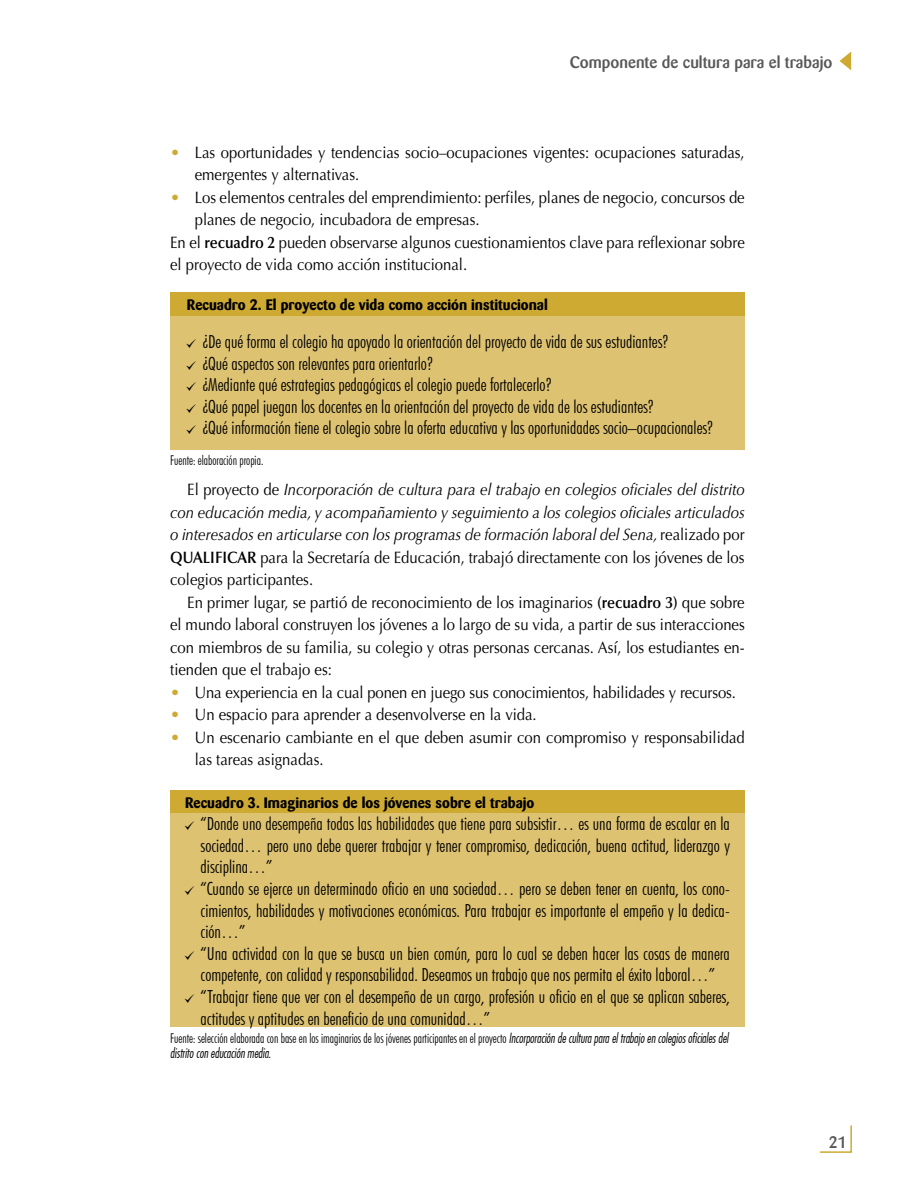
<style>
.page{position:relative;width:915px;height:1191px;background:#fff}
.page>*{position:absolute;margin:0;border:0;box-sizing:border-box;transform-origin:0 0}
.t1{font:300 condensed 18px/21.6px "Futura BT";color:#000}
.t2{font:16.5px/22.5px "Optima";color:#000;text-align:justify;scale:.9 1}
.t3{font:italic 16.5px/22.5px "Optima";color:#000;text-align:justify;scale:.9 1}
.t4{font:500 16.5px "Barmeno";color:#58585a}
.t5{font:16.5px/22.5px "Optima";color:#ceaa32;text-align:justify}
.t6{font:700 15px "Barmeno";color:#000}
.t7{font:300 condensed 13.5px "Futura BT";color:#000;scale:.9 1}
.t8{font:13.5px "Futura Lt Cn BT Italic";color:#000;scale:.9 1}
.s1{font-weight:600}
.s2{font-style:normal}
.s3{font-weight:600;font-style:normal}
.s4{font-family:"Futura Lt Cn BT Italic";font-weight:400;font-stretch:normal}
</style>
<div class="page">
<svg style="left:839px;top:52px;width:11px;height:18px"></svg>
<svg style="left:820px;top:1125px;width:32px;height:28px"></svg>
<div style="left:170px;top:790px;width:574px;height:35px;background:#ceaa32"></div>
<div style="left:170px;top:813px;width:574px;height:213px;background:#ddc272"></div>
<div style="left:170px;top:293px;width:574px;height:35px;background:#ceaa32"></div>
<div style="left:170px;top:316px;width:574px;height:133px;background:#ddc272"></div>
<p class="t4" style="left:569px;top:52px;width:264px">Componente de cultura para el trabajo</p>
<p class="t2" style="left:195px;top:141px;width:612px">Las oportunidades y tendencias socio–ocupaciones vigentes: ocupaciones saturadas,</p>
<p class="t2" style="left:195px;top:163px;width:184px">emergentes y alternativas.</p>
<p class="t2" style="left:195px;top:186px;width:612px">Los elementos centrales del emprendimiento: perfiles, planes de negocio, concursos de</p>
<p class="t2" style="left:195px;top:208px;width:318px">planes de negocio, incubadora de empresas.</p>
<p class="t2" style="left:170px;top:231px;width:639px">En el <span class="s1">recuadro 2</span> pueden observarse algunos cuestionamientos clave para reflexionar sobre</p>
<p class="t2" style="left:170px;top:253px;width:331px">el proyecto de vida como acción institucional.</p>
<p class="t5" style="left:170px;top:141px;width:11px">•</p>
<p class="t5" style="left:170px;top:186px;width:11px">•</p>
<p class="t6" style="left:187px;top:295px;width:362px">Recuadro 2. El proyecto de vida como acción institucional</p>
<p class="t1" style="left:202px;top:330px;width:512px">¿De qué forma el colegio ha apoyado la orientación del proyecto de vida de sus estudiantes?<br>¿Qué aspectos son relevantes para orientarlo?<br>¿Mediante qué estrategias pedagógicas el colegio puede fortalecerlo?<br>¿Qué papel juegan los docentes en la orientación del proyecto de vida de los estudiantes?<br>¿Qué información tiene el colegio sobre la oferta educativa y las oportunidades socio–ocupacionales?</p>
<p class="t7" style="left:170px;top:452px;width:105px">Fuente: elaboración propia.</p>
<p class="t3" style="left:170px;top:478px;width:639px;text-indent:17px"><span class="s2">El proyecto de</span> Incorporación de cultura para el trabajo en colegios oficiales del distrito con educación media, y acompañamiento y seguimiento a los colegios oficiales articulados o interesados en articularse con los programas de formación laboral del Sena, <span class="s2">realizado por </span><span class="s3">QUALIFICAR</span> <span class="s2">para la Secretaría de Educación, trabajó directamente con los jóvenes de los colegios participantes.</span></p>
<p class="t2" style="left:170px;top:591px;width:639px;text-indent:17px">En primer lugar, se partió de reconocimiento de los imaginarios <span class="s1">(recuadro 3)</span> que sobre el mundo laboral construyen los jóvenes a lo largo de su vida, a partir de sus interacciones con miembros de su familia, su colegio y otras personas cercanas. Así, los estudiantes en&shy;tienden que el trabajo es:</p>
<p class="t2" style="left:195px;top:681px;width:612px;text-align:left">Una experiencia en la cual ponen en juego sus conocimientos, habilidades y recursos.<br>Un espacio para aprender a desenvolverse en la vida.<br>Un escenario cambiante en el que deben asumir con compromiso y responsabilidad las tareas asignadas.</p>
<p class="t5" style="left:170px;top:681px;width:11px">• • •</p>
<p class="t6" style="left:185px;top:794px;width:351px">Recuadro 3. Imaginarios de los jóvenes sobre el trabajo</p>
<p class="t1" style="left:200px;top:812px;width:530px">“Donde uno desempeña todas las habilidades que tiene para subsistir… es una forma de escalar en la sociedad… pero uno debe querer trabajar y tener compromiso, dedicación, buena actitud, liderazgo y disciplina…”<br>“Cuando se ejerce un determinado oficio en una sociedad… pero se deben tener en cuenta, los cono&shy;cimientos, habilidades y motivaciones económicas. Para trabajar es importante el empeño y la dedica&shy;ción…”<br>“Una actividad con la que se busca un bien común, para lo cual se deben hacer las cosas de manera competente, con calidad y responsabilidad. Deseamos un trabajo que nos permita el éxito laboral…” “Trabajar tiene que ver con el desempeño de un cargo, profesión u oficio en el que se aplican saberes, actitudes y aptitudes en beneficio de una comunidad…”</p>
<p class="t7" style="left:170px;top:1030px;width:621px">Fuente: selección elaborada con base en los imaginarios de los jóvenes participantes en el proyecto <span class="s4">Incorporación de cultura para el trabajo en colegios oficiales del</span></p>
<p class="t8" style="left:170px;top:1044px;width:114px">distrito con educación media.</p>
<p class="t4" style="left:828px;top:1132px;width:19px">21</p>
</div>
